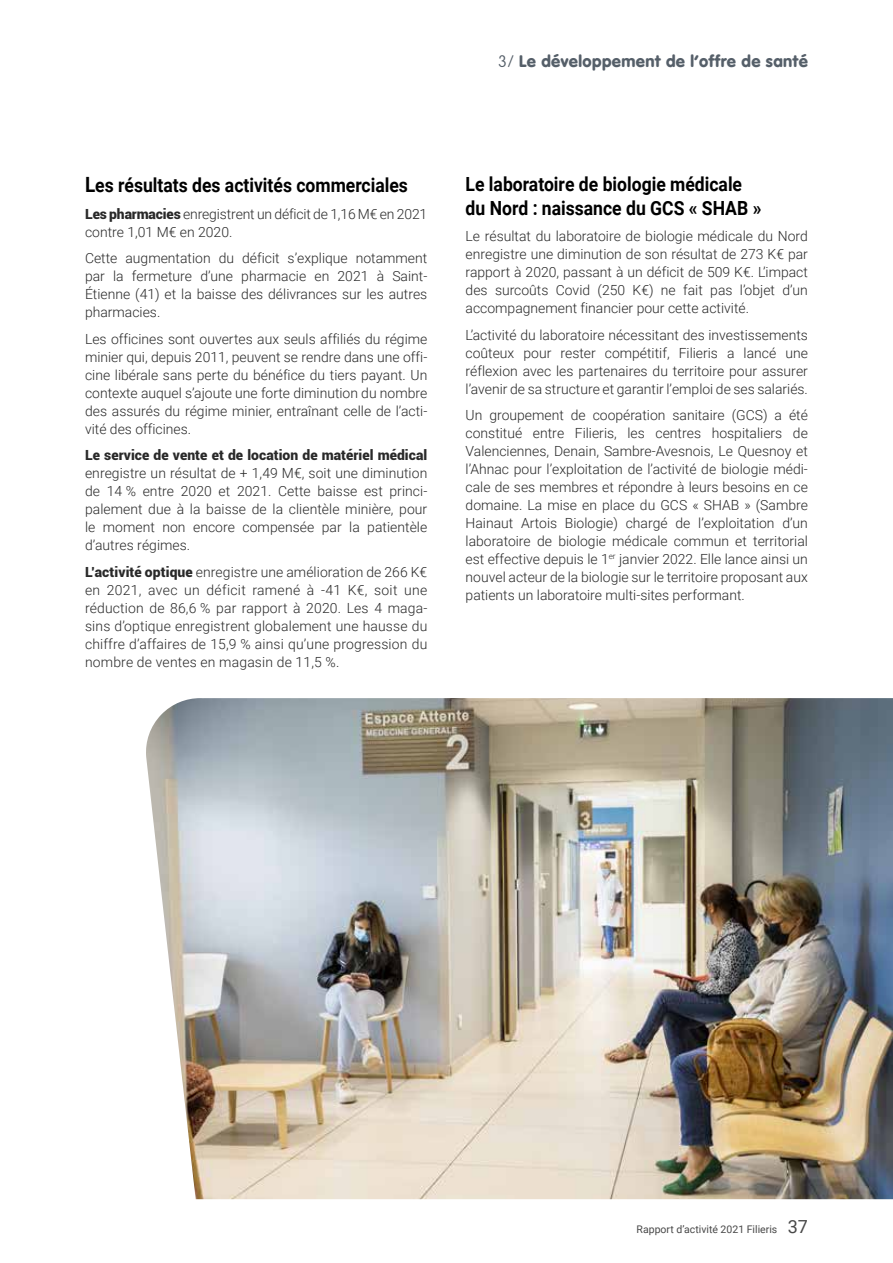
<style>
.page{position:relative;width:893px;height:1263px;background:#fff}
.page>*{position:absolute;margin:0;border:0;box-sizing:border-box;transform-origin:0 0}
.t1{font:700 19.5px/24px "Roboto";color:#000;scale:.9 1}
.t2{font:900 16.5px "VAG Rounded Std";letter-spacing:.025em;color:#555f69}
.t3{font:300 13.95px/18px "Roboto";color:#292929;text-align:justify}
.t4{font:900 13.95px "Roboto";letter-spacing:.005em;color:#292929}
.t5{font:10.5px "Roboto";color:#484848}
.s1{font-weight:100}
.s2{font-size:21px}
.s3{font-weight:900}
.s4{font-size:18px}
</style>
<div class="page">
<img style="left:146px;top:698px;width:747px;height:501px">
<p class="t2" style="left:498px;top:51px;width:311px"><span class="s1">3/</span> Le développement de l’offre de santé</p>
<h1 class="t1" style="left:85px;top:172px;width:360px"><span class="s2">L</span>es résultats des activités commerciales</h1>
<p class="t3" style="left:85px;top:204px;width:344px"><span class="s3">Les pharmacies</span> enregistrent un déficit de 1,16 M€ en 2021 contre 1,01 M€ en 2020.</p>
<p class="t3" style="left:85px;top:249px;width:344px">Cette augmentation du déficit s’explique notamment par la fermeture d’une pharmacie en 2021 à Saint-Étienne (41) et la baisse des délivrances sur les autres pharmacies.</p>
<p class="t3" style="left:85px;top:329px;width:344px">Les officines sont ouvertes aux seuls affiliés du régime minier qui, depuis 2011, peuvent se rendre dans une offi&shy;cine libérale sans perte du bénéfice du tiers payant. Un contexte auquel s’ajoute une forte diminution du nombre des assurés du régime minier, entraînant celle de l’acti&shy;vité des officines.</p>
<p class="t4" style="left:85px;top:445px;width:344px">Le service de vente et de location de matériel médical</p>
<p class="t3" style="left:85px;top:464px;width:344px">enregistre un résultat de + 1,49 M€, soit une diminution de 14 % entre 2020 et 2021. Cette baisse est princi&shy;palement due à la baisse de la clientèle minière, pour le moment non encore compensée par la patientèle d’autres régimes.</p>
<p class="t3" style="left:85px;top:562px;width:344px"><span class="s3">L’activité optique</span> enregistre une amélioration de 266 K€ en 2021, avec un déficit ramené à -41 K€, soit une réduction de 86,6 % par rapport à 2020. Les 4 maga&shy;sins d’optique enregistrent globalement une hausse du chiffre d’affaires de 15,9 % ainsi qu’une progression du nombre de ventes en magasin de 11,5 %.</p>
<h1 class="t1" style="left:466px;top:171px;width:330px">Le laboratoire de biologie médicale du Nord : naissance du GCS « SHAB »</h1>
<p class="t3" style="left:466px;top:227px;width:344px">Le résultat du laboratoire de biologie médicale du Nord enregistre une diminution de son résultat de 273 K€ par rapport à 2020, passant à un déficit de 509 K€. L’impact des surcoûts Covid (250 K€) ne fait pas l’objet d’un accompagnement financier pour cette activité.</p>
<p class="t3" style="left:466px;top:325px;width:344px">L’activité du laboratoire nécessitant des investissements coûteux pour rester compétitif, Filieris a lancé une réflexion avec les partenaires du territoire pour assurer l’avenir de sa structure et garantir l’emploi de ses salariés.</p>
<p class="t3" style="left:466px;top:406px;width:344px">Un groupement de coopération sanitaire (GCS) a été constitué entre Filieris, les centres hospitaliers de Valenciennes, Denain, Sambre-Avesnois, Le Quesnoy et l’Ahnac pour l’exploitation de l’activité de biologie médi&shy;cale de ses membres et répondre à leurs besoins en ce domaine. La mise en place du GCS « SHAB » (Sambre Hainaut Artois Biologie) chargé de l’exploitation d’un laboratoire de biologie médicale commun et territorial est effective depuis le 1<sup>er</sup> janvier 2022. Elle lance ainsi un nouvel acteur de la biologie sur le territoire proposant aux patients un laboratoire multi-sites performant.</p>
<p class="t5" style="left:637px;top:1222px;width:173px">Rapport d’activité 2021 Filieris <span class="s4">37</span></p>
</div>
